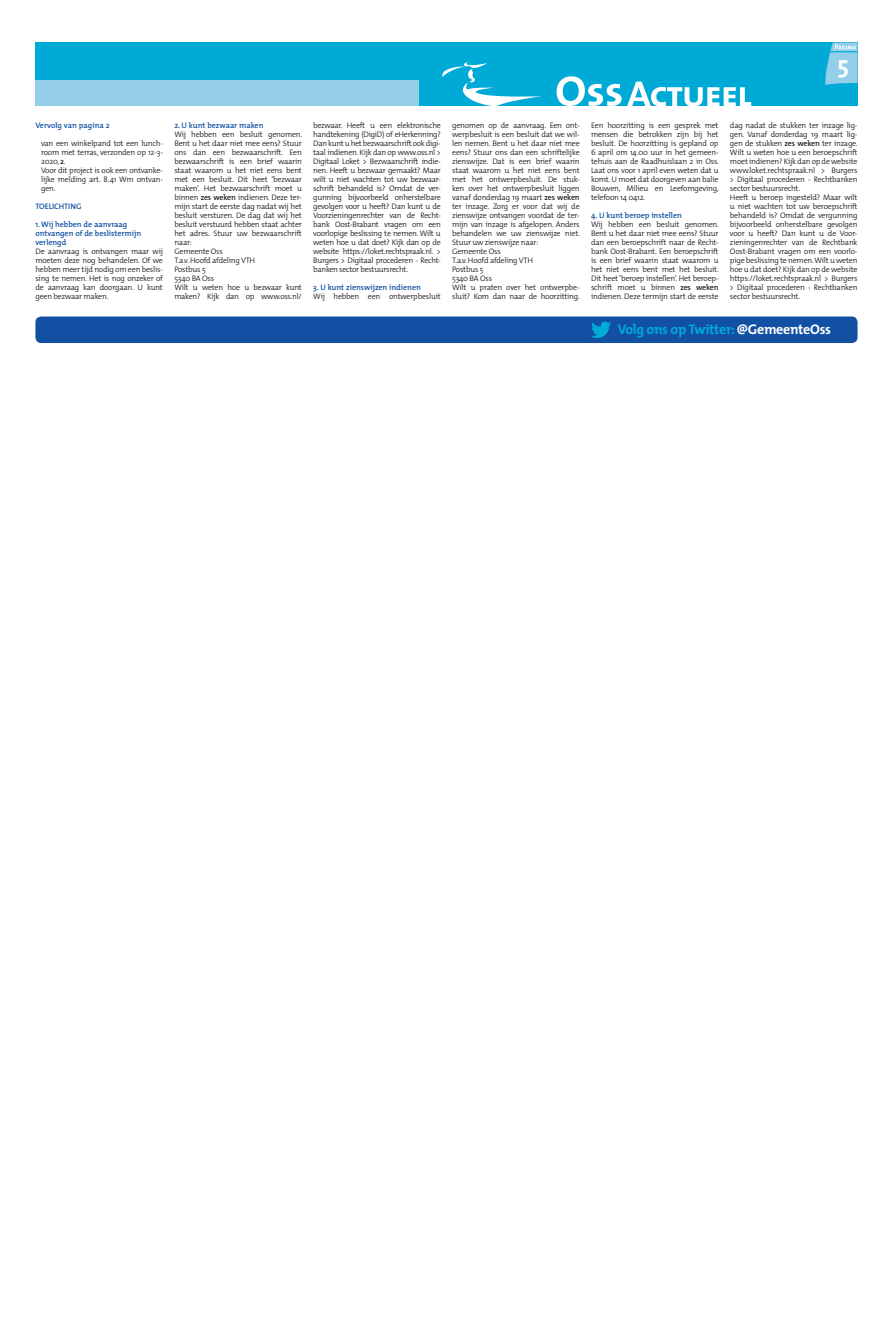
<style>
.page{position:relative;width:893px;height:1333px;background:#fff}
.page>*{position:absolute;margin:0;border:0;box-sizing:border-box;transform-origin:0 0}
.t1{font:700 25px "The Mix";color:#fff}
.t2{font:700 14px "The Mix";letter-spacing:-.02em;color:#00aad7}
.t3{font:300 8px/9px "The Mix";letter-spacing:-.025em;color:#231f20}
.t4{font:600 8px/9px "The Mix";letter-spacing:-.005em;color:#1150a3}
.s1{font-weight:600}
.s2{color:#fff}
</style>
<div class="page">
<div style="left:35px;top:43px;width:822px;height:63px;background:#00aad7"></div>
<svg style="left:442px;top:62px;width:99px;height:44px"></svg>
<svg style="left:557px;top:76px;width:194px;height:30px"></svg>
<div style="left:35px;top:81px;width:384px;height:25px;background:#94cee9"></div>
<svg style="left:825px;top:43px;width:32px;height:42px"></svg>
<div style="left:35px;top:316px;width:822px;height:27px;background:#1150a3;border-radius:6px"></div>
<svg style="left:591px;top:321px;width:20px;height:17px"></svg>
<h1 class="t1" style="left:838px;top:43px;width:13px">5</h1>
<p class="t4" style="left:35px;top:120px;width:76px">Vervolg van pagina 2</p>
<p class="t3" style="left:41px;top:138px;width:123px">van een winkelpand tot een lunch&shy;room met terras, verzonden op 12-3-<br>2020, <span class="s1">2</span>.<br>Voor dit project is ook een ontvanke&shy;lijke melding art. 8.41 Wm ontvan&shy;gen.</p>
<p class="t4" style="left:35px;top:201px;width:48px">TOELICHTING</p>
<p class="t4" style="left:35px;top:219px;width:107px">1. Wij hebben de aanvraag ontvangen of de beslistermijn verlengd</p>
<p class="t3" style="left:35px;top:246px;width:129px;text-align:justify">De aanvraag is ontvangen maar wij moeten deze nog behandelen. Of we hebben meer tijd nodig om een beslis&shy;sing te nemen. Het is nog onzeker of de aanvraag kan doorgaan. U kunt geen bezwaar maken.</p>
<p class="t4" style="left:174px;top:120px;width:91px">2. U kunt bezwaar maken</p>
<p class="t3" style="left:174px;top:129px;width:129px">Wij hebben een besluit genomen.<br>Bent u het daar niet mee eens? Stuur ons dan een bezwaarschrift. Een bezwaarschrift is een brief waarin staat waarom u het niet eens bent met een besluit. Dit heet ‘bezwaar maken’. Het bezwaarschrift moet u binnen <span class="s1">zes weken</span> indienen. Deze ter&shy;mijn start de eerste dag nadat wij het besluit versturen. De dag dat wij het besluit verstuurd hebben staat achter het adres. Stuur uw bezwaarschrift naar:<br>Gemeente Oss<br>T.a.v. Hoofd afdeling VTH<br>Postbus 5<br>5340 BA Oss<br>Wilt u weten hoe u bezwaar kunt maken? Kijk dan op www.oss.nl/</p>
<p class="t3" style="left:313px;top:120px;width:129px;text-align:justify">bezwaar. Heeft u een elektronische handtekening (DigiD) of eHerkenning?<br>Dan kunt u het bezwaarschrift ook digi&shy;taal indienen. Kijk dan op www.oss.nl &gt; Digitaal Loket &gt; Bezwaarschrift indie&shy;nen. Heeft u bezwaar gemaakt? Maar wilt u niet wachten tot uw bezwaar&shy;schrift behandeld is? Omdat de ver&shy;gunning bijvoorbeeld onherstelbare gevolgen voor u heeft? Dan kunt u de Voorzieningenrechter van de Recht&shy;bank Oost-Brabant vragen om een voorlopige beslissing te nemen. Wilt u weten hoe u dat doet? Kijk dan op de website https://loket.rechtspraak.nl. &gt; Burgers &gt; Digitaal procederen - Recht&shy;banken sector bestuursrecht.</p>
<p class="t4" style="left:313px;top:282px;width:109px">3. U kunt zienswijzen indienen</p>
<p class="t3" style="left:313px;top:291px;width:129px">Wij hebben een ontwerpbesluit</p>
<p class="t3" style="left:452px;top:120px;width:129px">genomen op de aanvraag. Een ont&shy;werpbesluit is een besluit dat we wil&shy;len nemen. Bent u het daar niet mee eens? Stuur ons dan een schriftelijke zienswijze. Dat is een brief waarin staat waarom u het niet eens bent met het ontwerpbesluit. De stuk&shy;ken over het ontwerpbesluit liggen vanaf donderdag 19 maart <span class="s1">zes weken </span>ter inzage. Zorg er voor dat wij de zienswijze ontvangen voordat de ter&shy;mijn van inzage is afgelopen. Anders behandelen we uw zienswijze niet.<br>Stuur uw zienswijze naar:<br>Gemeente Oss<br>T.a.v. Hoofd afdeling VTH<br>Postbus 5<br>5340 BA Oss<br>Wilt u praten over het ontwerpbe&shy;sluit? Kom dan naar de hoorzitting.</p>
<p class="t3" style="left:591px;top:120px;width:129px;text-align:justify">Een hoorzitting is een gesprek met mensen die betrokken zijn bij het besluit. De hoorzitting is gepland op 6 april om 14.00 uur in het gemeen&shy;tehuis aan de Raadhuislaan 2 in Oss.<br>Laat ons voor 1 april even weten dat u komt. U moet dat doorgeven aan balie Bouwen, Milieu en Leefomgeving, telefoon 14 0412.</p>
<p class="t3" style="left:730px;top:120px;width:129px">dag nadat de stukken ter inzage lig&shy;gen. Vanaf donderdag 19 maart lig&shy;gen de stukken <span class="s1">zes weken</span> ter inzage.<br>Wilt u weten hoe u een beroepschrift moet indienen? Kijk dan op de website www.loket.rechtspraak.nl &gt; Burgers &gt; Digitaal procederen - Rechtbanken sector bestuursrecht.<br>Heeft u beroep ingesteld? Maar wilt u niet wachten tot uw beroepschrift behandeld is? Omdat de vergunning bijvoorbeeld onherstelbare gevolgen voor u heeft? Dan kunt u de Voor&shy;zieningenrechter van de Rechtbank Oost-Brabant vragen om een voorlo&shy;pige beslissing te nemen. Wilt u weten hoe u dat doet? Kijk dan op de website https://loket.rechtspraak.nl &gt; Burgers &gt; Digitaal procederen - Rechtbanken sector bestuursrecht.</p>
<h2 class="t2" style="left:618px;top:317px;width:215px">Volg ons op Twitter: <span class="s2">@GemeenteOss</span></h2>
<p class="t4" style="left:591px;top:210px;width:92px">4. U kunt beroep instellen</p>
<p class="t3" style="left:591px;top:219px;width:129px;text-align:justify">Wij hebben een besluit genomen.<br>Bent u het daar niet mee eens? Stuur dan een beroepschrift naar de Recht&shy;bank Oost-Brabant. Een beroepschrift is een brief waarin staat waarom u het niet eens bent met het besluit.<br>Dit heet ‘beroep instellen’. Het beroep&shy;schrift moet u binnen <span class="s1">zes weken </span>indienen. Deze termijn start de eerste</p>
</div>
